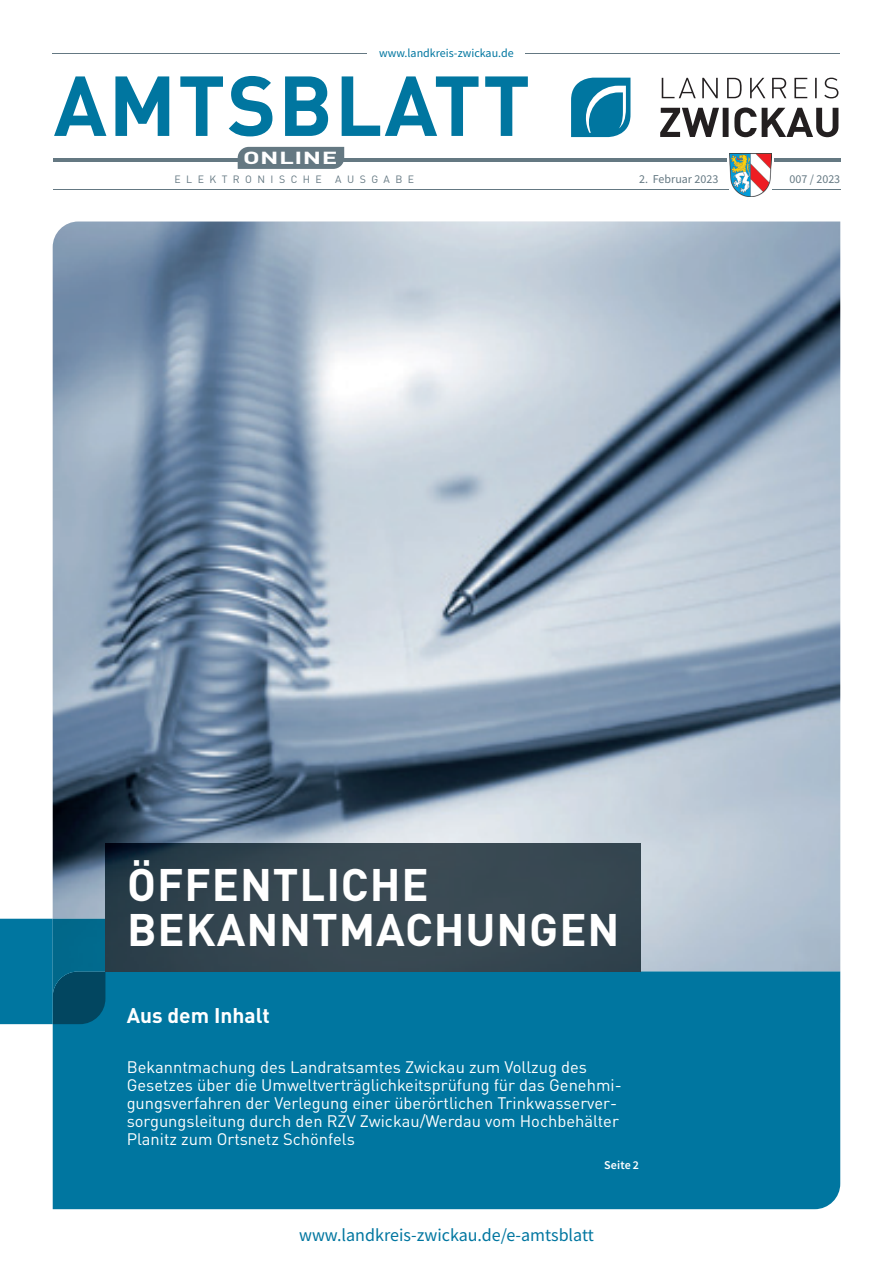
<style>
.page{position:relative;width:893px;height:1263px;background:#fff}
.page>*{position:absolute;margin:0;border:0;box-sizing:border-box;transform-origin:0 0}
.t1{font:700 45px/45px "DIN Pro";letter-spacing:.02em;color:#fff}
.t2{font:700 21px "DIN Pro";color:#fff}
.t3{font:18px "Source Sans Pro";color:#0076a0}
.t4{font:700 17.25px "DIN Pro";letter-spacing:.02em;color:#fff;scale:1.5 1}
.t5{font:16.5px/18px "DIN Pro";color:#fff}
.t6{font:12px "Source Sans Pro";color:#0076a0}
.t7{font:12px "Source Sans Pro";color:#647882}
.t8{font:600 12px "Source Sans Pro";letter-spacing:.015em;color:#fff}
.t9{font:10.5px "DIN Pro";letter-spacing:.52em;color:#647882}
</style>
<div class="page">
<img style="left:53px;top:222px;width:787px;height:749px">
<div style="left:53px;top:971px;width:787px;height:238px;background:#0076a0"></div>
<svg style="left:0;top:919px;width:105px;height:105px;background:#01688c"></svg>
<hr style="left:53px;top:53px;width:787px;height:1px;background:#647882">
<hr style="left:53px;top:158px;width:787px;height:3px;background:#647882">
<hr style="left:53px;top:189px;width:787px;height:1px;background:#647882">
<div style="left:368px;top:44px;width:157px;height:13px;background:#fff"></div>
<svg style="left:727px;top:158px;width:46px;height:7px"></svg>
<img style="left:730px;top:153px;width:41px;height:43px">
<svg style="left:54px;top:76px;width:474px;height:60px"></svg>
<svg style="left:571px;top:78px;width:59px;height:59px;background:#2d8eb0"></svg>
<svg style="left:660px;top:108px;width:178px;height:29px"></svg>
<svg style="left:662px;top:78px;width:176px;height:20px"></svg>
<div style="left:238px;top:147px;width:106px;height:22px;background:#647882"></div>
<img style="left:105px;top:844px;width:536px;height:127px">
<p class="t4" style="left:243px;top:143px;width:64px">ONLINE</p>
<p class="t6" style="left:379px;top:45px;width:136px">www.landkreis-zwickau.de</p>
<p class="t9" style="left:174px;top:171px;width:149px">ELEKTRONISCHE</p>
<p class="t9" style="left:335px;top:171px;width:80px">AUSGABE</p>
<p class="t7" style="left:639px;top:171px;width:81px">2. Februar 2023</p>
<p class="t7" style="left:789px;top:171px;width:52px">007 / 2023</p>
<h1 class="t1" style="left:127px;top:857px;width:494px">ÖFFENTLICHE<br>BEKANNTMACHUNGEN</h1>
<p class="t2" style="left:127px;top:998px;width:145px">Aus dem Inhalt</p>
<p class="t5" style="left:127px;top:1057px;width:496px">Bekanntmachung des Landratsamtes Zwickau zum Vollzug des Gesetzes über die Umweltverträglichkeitsprüfung für das Genehmi&shy;gungsverfahren der Verlegung einer überörtlichen Trinkwasserver&shy;sorgungsleitung durch den RZV Zwickau/Werdau vom Hochbehälter Planitz zum Ortsnetz Schönfels</p>
<p class="t8" style="left:604px;top:1157px;width:36px">Seite 2</p>
<p class="t3" style="left:299px;top:1224px;width:296px">www.landkreis-zwickau.de/e-amtsblatt</p>
</div>
